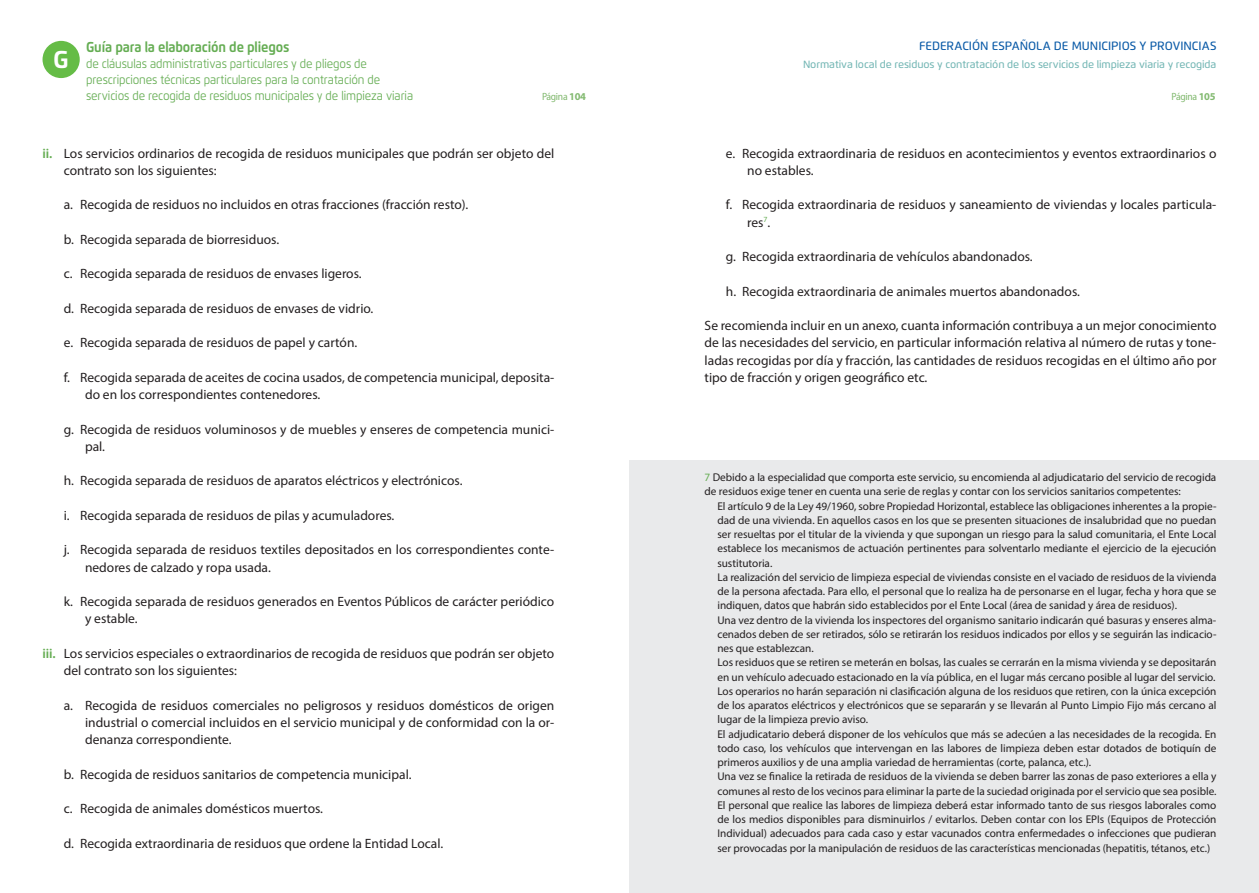
<style>
.page{position:relative;width:1259px;height:893px;background:#fff}
.page>*{position:absolute;margin:0;border:0;box-sizing:border-box;transform-origin:0 0}
.t1{font:700 24.3px "Flexo";color:#fff}
.t2{font:700 14.4px "Flexo";letter-spacing:-.01em;color:#65ad53;scale:.9 1}
.t3{font:13.5px/17.2px "Myriad Pro";color:#231f20}
.t4{font:12.3px/16.2px "Flexo";letter-spacing:-.01em;color:#65ad53;scale:.9 1}
.t5{font:500 12px "Flexo";color:#0a5aa7}
.t6{font:11.25px/14.2px "Myriad Pro";letter-spacing:-.005em;color:#231f20}
.t7{font:500 10.5px "Flexo";letter-spacing:-.01em;color:#71b5b3}
.t8{font:semi-condensed 10.5px "Myriad Pro";letter-spacing:-.03em;color:#83ba71}
.s1{font-weight:700;font-stretch:normal}
.s2{font-weight:600;color:#65ad53}
.s3{color:#65ad53}
</style>
<div class="page">
<div style="left:43px;top:41px;width:37px;height:37px;background:#65bc46;border-radius:50%"></div>
<div style="left:629px;top:460px;width:630px;height:433px;background:#e9eaeb"></div>
<h1 class="t1" style="left:53px;top:44px;width:17px">G</h1>
<p class="t5" style="left:919px;top:38px;width:299px">FEDERACIÓN ESPAÑOLA DE MUNICIPIOS Y PROVINCIAS</p>
<p class="t2" style="left:86px;top:38px;width:227px">Guía para la elaboración de pliegos</p>
<p class="t4" style="left:86px;top:55px;width:365px">de cláusulas administrativas particulares y de pliegos de prescripciones técnicas particulares para la contratación de servicios de recogida de residuos municipales y de limpieza viaria</p>
<p class="t7" style="left:803px;top:58px;width:415px">Normativa local de residuos y contratación de los servicios de limpieza viaria y recogida</p>
<p class="t8" style="left:542px;top:90px;width:46px">Página <span class="s1">104</span></p>
<p class="t8" style="left:1171px;top:90px;width:46px">Página <span class="s1">105</span></p>
<p class="t3" style="left:64px;top:144px;width:492px;text-indent:-21px"><span class="s2">ii.</span> Los servicios ordinarios de recogida de residuos municipales que podrán ser objeto del contrato son los siguientes:</p>
<p class="t3" style="left:64px;top:196px;width:406px">a. Recogida de residuos no incluidos en otras fracciones (fracción resto).</p>
<p class="t3" style="left:64px;top:230px;width:217px">b. Recogida separada de biorresiduos.</p>
<p class="t3" style="left:64px;top:265px;width:299px">c. Recogida separada de residuos de envases ligeros.</p>
<p class="t3" style="left:64px;top:299px;width:311px">d. Recogida separada de residuos de envases de vidrio.</p>
<p class="t3" style="left:64px;top:334px;width:295px">e. Recogida separada de residuos de papel y cartón.</p>
<p class="t3" style="left:85px;top:368px;width:471px;text-indent:-21px">f. Recogida separada de aceites de cocina usados, de competencia municipal, deposita&shy;do en los correspondientes contenedores.</p>
<p class="t3" style="left:85px;top:420px;width:471px;text-indent:-21px">g. Recogida de residuos voluminosos y de muebles y enseres de competencia munici&shy;pal.</p>
<p class="t3" style="left:64px;top:472px;width:400px">h. Recogida separada de residuos de aparatos eléctricos y electrónicos.</p>
<p class="t3" style="left:64px;top:506px;width:332px">i. Recogida separada de residuos de pilas y acumuladores.</p>
<p class="t3" style="left:85px;top:541px;width:471px;text-indent:-21px">j. Recogida separada de residuos textiles depositados en los correspondientes conte&shy;nedores de calzado y ropa usada.</p>
<p class="t3" style="left:85px;top:593px;width:471px;text-indent:-21px">k. Recogida separada de residuos generados en Eventos Públicos de carácter periódico y estable.</p>
<p class="t3" style="left:64px;top:645px;width:492px;text-indent:-21px"><span class="s2">iii.</span> Los servicios especiales o extraordinarios de recogida de residuos que podrán ser objeto del contrato son los siguientes:</p>
<p class="t3" style="left:85px;top:696px;width:471px;text-align:justify;text-indent:-21px">a. Recogida de residuos comerciales no peligrosos y residuos domésticos de origen industrial o comercial incluidos en el servicio municipal y de conformidad con la or&shy;denanza correspondiente.</p>
<p class="t3" style="left:64px;top:765px;width:349px">b. Recogida de residuos sanitarios de competencia municipal.</p>
<p class="t3" style="left:64px;top:800px;width:261px">c. Recogida de animales domésticos muertos.</p>
<p class="t3" style="left:64px;top:834px;width:381px">d. Recogida extraordinaria de residuos que ordene la Entidad Local.</p>
<p class="t3" style="left:747px;top:144px;width:471px;text-indent:-21px">e. Recogida extraordinaria de residuos en acontecimientos y eventos extraordinarios o no estables.</p>
<p class="t3" style="left:747px;top:196px;width:471px;text-indent:-21px">f. Recogida extraordinaria de residuos y saneamiento de viviendas y locales particula&shy;res<sup>7</sup>.</p>
<p class="t3" style="left:726px;top:248px;width:308px">g. Recogida extraordinaria de vehículos abandonados.</p>
<p class="t3" style="left:726px;top:282px;width:355px">h. Recogida extraordinaria de animales muertos abandonados.</p>
<p class="t3" style="left:704px;top:317px;width:513px;text-align:justify">Se recomienda incluir en un anexo, cuanta información contribuya a un mejor conocimiento de las necesidades del servicio, en particular información relativa al número de rutas y tone&shy;ladas recogidas por día y fracción, las cantidades de residuos recogidas en el último año por tipo de fracción y origen geográfico etc.</p>
<p class="t6" style="left:704px;top:470px;width:513px"><span class="s3">7</span> Debido a la especialidad que comporta este servicio, su encomienda al adjudicatario del servicio de recogida de residuos exige tener en cuenta una serie de reglas y contar con los servicios sanitarios competentes:</p>
<p class="t6" style="left:717px;top:498px;width:500px">El artículo 9 de la Ley 49/1960, sobre Propiedad Horizontal, establece las obligaciones inherentes a la propie&shy;dad de una vivienda. En aquellos casos en los que se presenten situaciones de insalubridad que no puedan ser resueltas por el titular de la vivienda y que supongan un riesgo para la salud comunitaria, el Ente Local establece los mecanismos de actuación pertinentes para solventarlo mediante el ejercicio de la ejecución sustitutoria.<br>La realización del servicio de limpieza especial de viviendas consiste en el vaciado de residuos de la vivienda de la persona afectada. Para ello, el personal que lo realiza ha de personarse en el lugar, fecha y hora que se indiquen, datos que habrán sido establecidos por el Ente Local (área de sanidad y área de residuos).<br>Una vez dentro de la vivienda los inspectores del organismo sanitario indicarán qué basuras y enseres alma&shy;cenados deben de ser retirados, sólo se retirarán los residuos indicados por ellos y se seguirán las indicacio&shy;nes que establezcan.<br>Los residuos que se retiren se meterán en bolsas, las cuales se cerrarán en la misma vivienda y se depositarán en un vehículo adecuado estacionado en la vía pública, en el lugar más cercano posible al lugar del servicio.<br>Los operarios no harán separación ni clasificación alguna de los residuos que retiren, con la única excepción de los aparatos eléctricos y electrónicos que se separarán y se llevarán al Punto Limpio Fijo más cercano al lugar de la limpieza previo aviso.<br>El adjudicatario deberá disponer de los vehículos que más se adecúen a las necesidades de la recogida. En todo caso, los vehículos que intervengan en las labores de limpieza deben estar dotados de botiquín de primeros auxilios y de una amplia variedad de herramientas (corte, palanca, etc.).<br>Una vez se finalice la retirada de residuos de la vivienda se deben barrer las zonas de paso exteriores a ella y comunes al resto de los vecinos para eliminar la parte de la suciedad originada por el servicio que sea posible.<br>El personal que realice las labores de limpieza deberá estar informado tanto de sus riesgos laborales como de los medios disponibles para disminuirlos / evitarlos. Deben contar con los EPIs (Equipos de Protección Individual) adecuados para cada caso y estar vacunados contra enfermedades o infecciones que pudieran ser provocadas por la manipulación de residuos de las características mencionadas (hepatitis, tétanos, etc.)</p>
</div>
